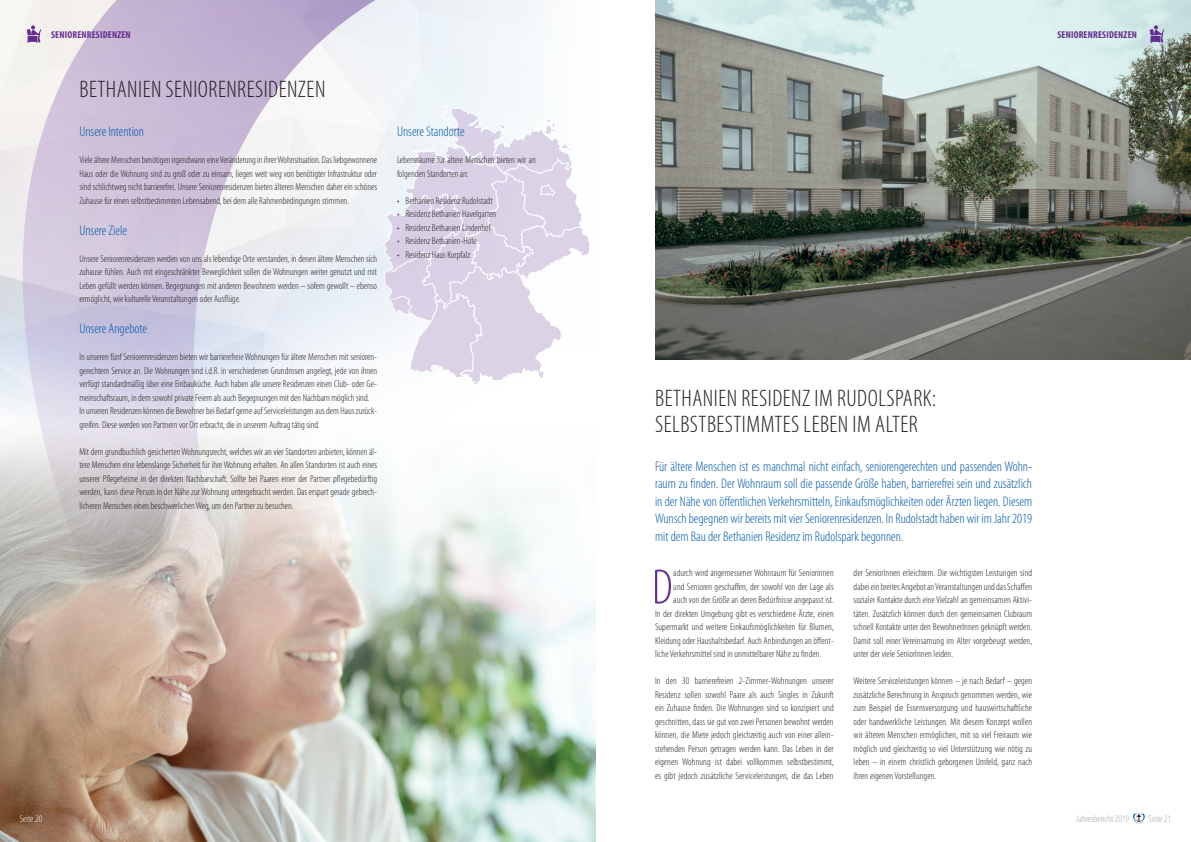
<style>
.page{position:relative;width:1191px;height:842px;background:#fff}
.page>*{position:absolute;margin:0;border:0;box-sizing:border-box;transform-origin:0 0}
.initial{font:300 condensed 50.1px "Myriad Pro";color:#652d91}
.Headline{font:300 condensed 24px/26px "Myriad Pro";letter-spacing:.02em;color:#231f20}
.Einleitung{font:300 condensed 14px/17.5px "Myriad Pro";color:#015aaa;text-align:justify}
.Fliesstext{font:300 condensed 10px/13.5px "Myriad Pro";color:#231f20;text-align:justify}
.initial-2{font:300 condensed 10px "Myriad Pro";letter-spacing:.01em;color:#231f20}
.Fliesstext-2{font:700 condensed 10px "Myriad Pro";letter-spacing:.02em;color:#652d91}
.t1{font:300 condensed 10px "Myriad Pro";color:#a2a8aa}
.Fliesstext-3{font:300 condensed 10px "Myriad Pro";color:#fff}
.s1{color:#662d8c}
.s2{color:#652d91}
</style>
<div class="page">
<svg style="left:1133px;top:813px;width:12px;height:11px"></svg>
<svg style="left:9px;top:0;width:401px;height:425px"></svg>
<svg style="left:27px;top:25px;width:14px;height:18px"></svg>
<img style="left:655px;top:0;width:536px;height:359px">
<svg style="left:382px;top:104px;width:208px;height:281px"></svg>
<svg style="left:1149px;top:25px;width:15px;height:18px"></svg>
<img style="left:0;top:425px;width:595px;height:417px">
<p class="Fliesstext-2" style="left:51px;top:29px;width:81px">SENIORENRESIDENZEN</p>
<p class="Headline" style="left:80px;top:77px;width:247px">BETHANIEN SENIORENRESIDENZEN</p>
<p class="Einleitung" style="left:79px;top:123px;width:66px">Unsere Intention</p>
<p class="Fliesstext" style="left:79px;top:153px;width:299px">Viele ältere Menschen benötigen irgendwann eine Veränderung in ihrer Wohnsituation. Das liebgewonnene Haus oder die Wohnung sind zu groß oder zu einsam, liegen weit weg von benötigter Infrastruktur oder sind schlichtweg nicht barrierefrei. Unsere Seniorenresidenzen bieten älteren Menschen daher ein schönes Zuhause für einen selbstbestimmten Lebensabend, bei dem alle Rahmenbedingungen stimmen.</p>
<p class="Einleitung" style="left:79px;top:222px;width:49px">Unsere Ziele</p>
<p class="Fliesstext" style="left:79px;top:252px;width:299px">Unsere Seniorenresidenzen werden von uns als lebendige Orte verstanden, in denen ältere Menschen sich zuhause fühlen. Auch mit eingeschränkter Beweglichkeit sollen die Wohnungen weiter genutzt und mit Leben gefüllt werden können. Begegnungen mit anderen Bewohnern werden – sofern gewollt – ebenso ermöglicht, wie kulturelle Veranstaltungen oder Ausflüge.</p>
<p class="Einleitung" style="left:79px;top:320px;width:69px">Unsere Angebote</p>
<p class="Fliesstext" style="left:79px;top:350px;width:299px">In unseren fünf Seniorenresidenzen bieten wir barrierefreie Wohnungen für ältere Menschen mit senioren&shy;gerechtem Service an. Die Wohnungen sind i.d.R. in verschiedenen Grundrissen angelegt, jede von ihnen verfügt standardmäßig über eine Einbauküche. Auch haben alle unsere Residenzen einen Club- oder Ge&shy;meinschaftsraum, in dem sowohl private Feiern als auch Begegnungen mit den Nachbarn möglich sind.</p>
<p class="Fliesstext" style="left:79px;top:404px;width:299px">In unseren Residenzen können die Bewohner bei Bedarf gerne auf Serviceleistungen aus dem Haus zurück&shy;greifen. Diese werden von Partnern vor Ort erbracht, die in unserem Auftrag tätig sind.</p>
<p class="Fliesstext" style="left:79px;top:445px;width:299px">Mit dem grundbuchlich gesicherten Wohnungsrecht, welches wir an vier Standorten anbieten, können äl&shy;tere Menschen eine lebenslange Sicherheit für ihre Wohnung erhalten. An allen Standorten ist auch eines unserer Pflegeheime in der direkten Nachbarschaft. Sollte bei Paaren einer der Partner pflegebedürftig werden, kann diese Person in der Nähe zur Wohnung untergebracht werden. Das erspart gerade gebrech&shy;licheren Menschen einen beschwerlichen Weg, um den Partner zu besuchen.</p>
<p class="Einleitung" style="left:397px;top:123px;width:69px">Unsere Standorte</p>
<p class="Fliesstext" style="left:397px;top:153px;width:140px">Lebensräume für ältere Menschen bieten wir an folgenden Standorten an:</p>
<p class="Fliesstext" style="left:397px;top:194px;width:97px"><span class="s1">•</span> Bethanien Residenz Rudolstadt</p>
<p class="Fliesstext" style="left:397px;top:207px;width:101px"><span class="s1">•</span> Residenz Bethanien Havelgarten</p>
<p class="Fliesstext" style="left:397px;top:221px;width:95px"><span class="s1">•</span> Residenz Bethanien Lindenhof</p>
<p class="Fliesstext" style="left:397px;top:234px;width:81px"><span class="s1">•</span> Residenz Bethanien-Höfe</p>
<p class="Fliesstext" style="left:397px;top:248px;width:75px"><span class="s1">•</span> Residenz Haus Kurpfalz</p>
<p class="Fliesstext-3" style="left:20px;top:813px;width:24px">Seite 20</p>
<p class="Fliesstext-2" style="left:1057px;top:29px;width:81px">SENIORENRESIDENZEN</p>
<p class="Headline" style="left:655px;top:385px;width:282px">BETHANIEN RESIDENZ IM RUDOLSPARK:<br>SELBSTBESTIMMTES LEBEN IM ALTER</p>
<p class="Einleitung" style="left:655px;top:457px;width:379px"><span class="s2">F</span>ür ältere Menschen ist es manchmal nicht einfach, seniorengerechten und passenden Wohn&shy;raum zu finden. Der Wohnraum soll die passende Größe haben, barrierefrei sein und zusätzlich in der Nähe von öffentlichen Verkehrsmitteln, Einkaufsmöglichkeiten oder Ärzten liegen. Diesem Wunsch begegnen wir bereits mit vier Seniorenresidenzen. In Rudolstadt haben wir im Jahr 2019 mit dem Bau der Bethanien Residenz im Rudolspark begonnen.</p>
<p class="initial" style="left:652px;top:560px;width:22px">D</p>
<p class="initial-2" style="left:673px;top:568px;width:162px">adurch wird angemessener Wohnraum für Seniorinnen</p>
<p class="initial-2" style="left:673px;top:581px;width:162px">und Senioren geschaffen, der sowohl von der Lage als</p>
<p class="initial-2" style="left:673px;top:595px;width:162px">auch von der Größe an deren Bedürfnisse angepasst ist.</p>
<p class="initial-2" style="left:655px;top:608px;width:180px">In der direkten Umgebung gibt es verschiedene Ärzte, einen</p>
<p class="initial-2" style="left:655px;top:622px;width:180px">Supermarkt und weitere Einkaufsmöglichkeiten für Blumen,</p>
<p class="initial-2" style="left:655px;top:635px;width:180px">Kleidung oder Haushaltsbedarf. Auch Anbindungen an öffent-</p>
<p class="initial-2" style="left:655px;top:649px;width:168px">liche Verkehrsmittel sind in unmittelbarer Nähe zu finden.</p>
<p class="Fliesstext" style="left:655px;top:675px;width:180px">In den 30 barrierefreien 2-Zimmer-Wohnungen unserer Residenz sollen sowohl Paare als auch Singles in Zukunft ein Zuhause finden. Die Wohnungen sind so konzipiert und geschnitten, dass sie gut von zwei Personen bewohnt werden können, die Miete jedoch gleichzeitig auch von einer allein&shy;stehenden Person getragen werden kann. Das Leben in der eigenen Wohnung ist dabei vollkommen selbstbestimmt, es gibt jedoch zusätzliche Serviceleistungen, die das Leben</p>
<p class="Fliesstext" style="left:853px;top:567px;width:180px">der SeniorInnen erleichtern. Die wichtigsten Leistungen sind dabei ein breites Angebot an Veranstaltungen und das Schaffen sozialer Kontakte durch eine Vielzahl an gemeinsamen Aktivi&shy;täten. Zusätzlich können durch den gemeinsamen Clubraum schnell Kontakte unter den BewohnerInnen geknüpft werden.<br>Damit soll einer Vereinsamung im Alter vorgebeugt werden, unter der viele SeniorInnen leiden.</p>
<p class="Fliesstext" style="left:853px;top:675px;width:180px">Weitere Serviceleistungen können – je nach Bedarf – gegen zusätzliche Berechnung in Anspruch genommen werden, wie zum Beispiel die Essensversorgung und hauswirtschaftliche oder handwerkliche Leistungen. Mit diesem Konzept wollen wir älteren Menschen ermöglichen, mit so viel Freiraum wie möglich und gleichzeitig so viel Unterstützung wie nötig zu leben – in einem christlich geborgenen Umfeld, ganz nach ihren eigenen Vorstellungen.</p>
<p class="t1" style="left:1076px;top:813px;width:54px">Jahresbericht 2019</p>
<p class="t1" style="left:1148px;top:813px;width:24px">Seite 21</p>
</div>
